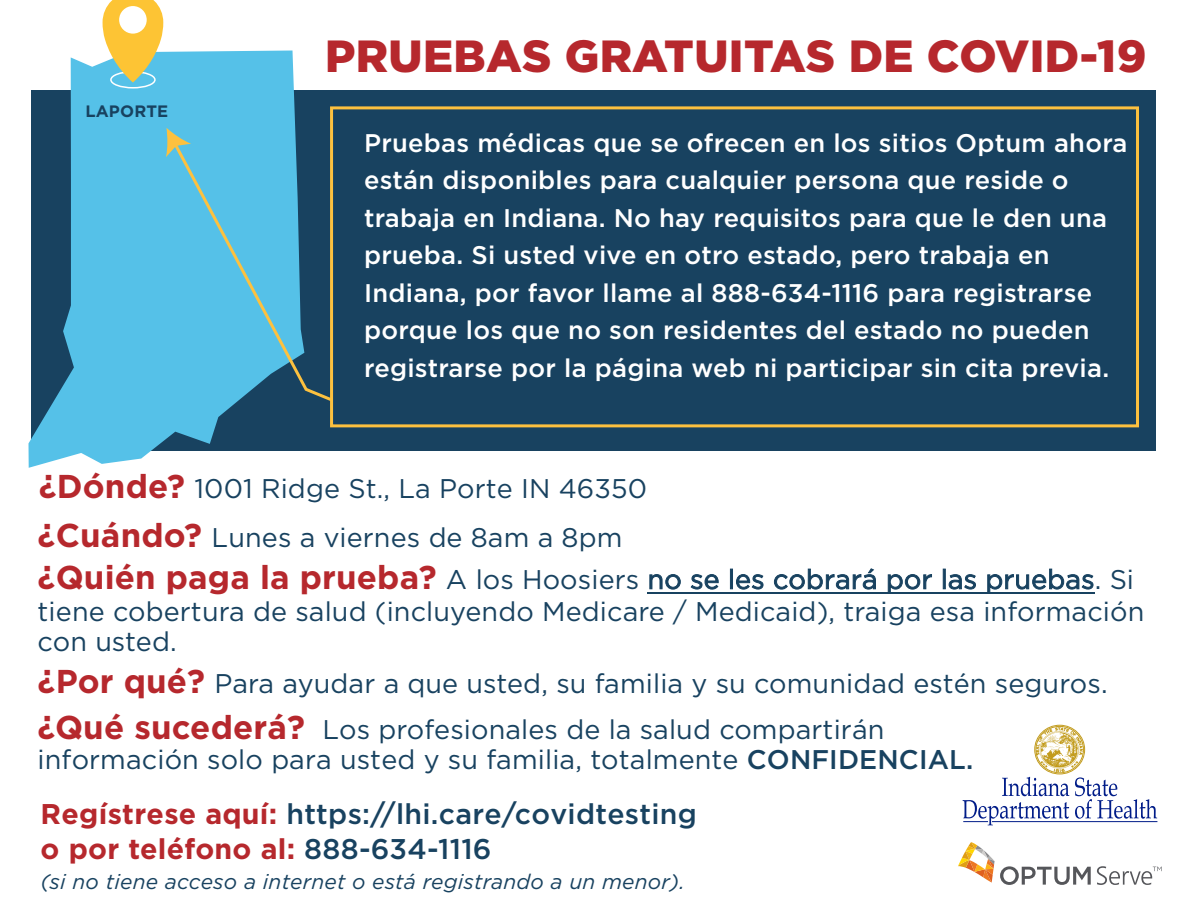
<style>
.page{position:relative;width:1188px;height:918px;background:#fff}
.page>*{position:absolute;margin:0;border:0;box-sizing:border-box;transform-origin:0 0}
.t1{font:900 45px "Gotham";letter-spacing:.01em;color:#b6282d}
.t2{font:500 28.5px/35.5px "Gotham";letter-spacing:.01em;color:#184260}
.t3{font:27px/31.3px "Gotham";letter-spacing:.005em;color:#184260}
.t4{font:500 25.5px/37.5px "Gotham";letter-spacing:.01em;color:#fff}
.t5{font:italic 21px "Gotham";letter-spacing:.01em;color:#184260}
.t6{font:700 16.5px "Gotham";color:#184260}
.s1{font-weight:700;font-size:33px;color:#b6282d}
.s2{font-weight:500}
.s3{font-weight:700;color:#b6282d}
</style>
<div class="page">
<div style="left:32px;top:90px;width:1124px;height:361px;background:#184260"></div>
<svg style="left:330px;top:106px;width:809px;height:322px"></svg>
<svg style="left:28px;top:51px;width:268px;height:417px;fill:#55c1e8"></svg>
<svg style="left:1075px;top:777px;width:82px;height:42px"></svg>
<img style="left:1036px;top:726px;width:47px;height:47px">
<div style="left:1036px;top:726px;width:48px;height:47px;border:1px solid #c29b1b;border-radius:50%"></div>
<div style="left:1034px;top:725px;width:51px;height:49px;border:1px solid #c29b1b;border-radius:50%"></div>
<hr style="left:992px;top:821px;width:165px;height:1px;background:#001c88">
<svg style="left:963px;top:777px;width:106px;height:48px"></svg>
<svg style="left:958px;top:842px;width:133px;height:43px"></svg>
<svg style="left:1097px;top:866px;width:65px;height:19px"></svg>
<div style="left:110px;top:71px;width:46px;height:18px;border:2px solid #fff;border-radius:50%"></div>
<svg style="left:103px;top:0;width:60px;height:83px"></svg>
<svg style="left:166px;top:128px;width:170px;height:276px"></svg>
<hr style="left:648px;top:592px;width:447px;height:1px;background:#184260">
<p class="t6" style="left:85px;top:101px;width:84px">LAPORTE</p>
<h1 class="t1" style="left:325px;top:30px;width:823px">PRUEBAS GRATUITAS DE COVID-19</h1>
<p class="t4" style="left:364px;top:123px;width:765px">Pruebas médicas que se ofrecen en los sitios Optum ahora están disponibles para cualquier persona que reside o trabaja en Indiana. No hay requisitos para que le den una prueba. Si usted vive en otro estado, pero trabaja en Indiana, por favor llame al 888-634-1116 para registrarse porque los que no son residentes del estado no pueden registrarse por la página web ni participar sin cita previa.</p>
<p class="t3" style="left:38px;top:463px;width:611px;line-height:48.9px"><span class="s1">¿Dónde?</span> 1001 Ridge St., La Porte IN 46350 <span class="s1">¿Cuándo?</span> Lunes a viernes de 8am a 8pm</p>
<p class="t3" style="left:38px;top:563px;width:1108px"><span class="s1">¿Quién paga la prueba?</span> A los Hoosiers no se les cobrará por las pruebas. Si tiene cobertura de salud (incluyendo Medicare / Medicaid), traiga esa información con usted.</p>
<p class="t3" style="left:38px;top:668px;width:1072px"><span class="s1">¿Por qué?</span> Para ayudar a que usted, su familia y su comunidad estén seguros.</p>
<p class="t3" style="left:38px;top:714px;width:937px;line-height:29.8px"><span class="s1">¿Qué sucederá?</span> Los profesionales de la salud compartirán información solo para usted y su familia, totalmente <span class="s2">CONFIDENCIAL.</span></p>
<p class="t2" style="left:41px;top:795px;width:658px"><span class="s3">Regístrese aquí:</span> https://lhi.care/covidtesting <span class="s3">o por teléfono al:</span> 888-634-1116</p>
<p class="t5" style="left:41px;top:870px;width:646px">(si no tiene acceso a internet o está registrando a un menor).</p>
</div>
